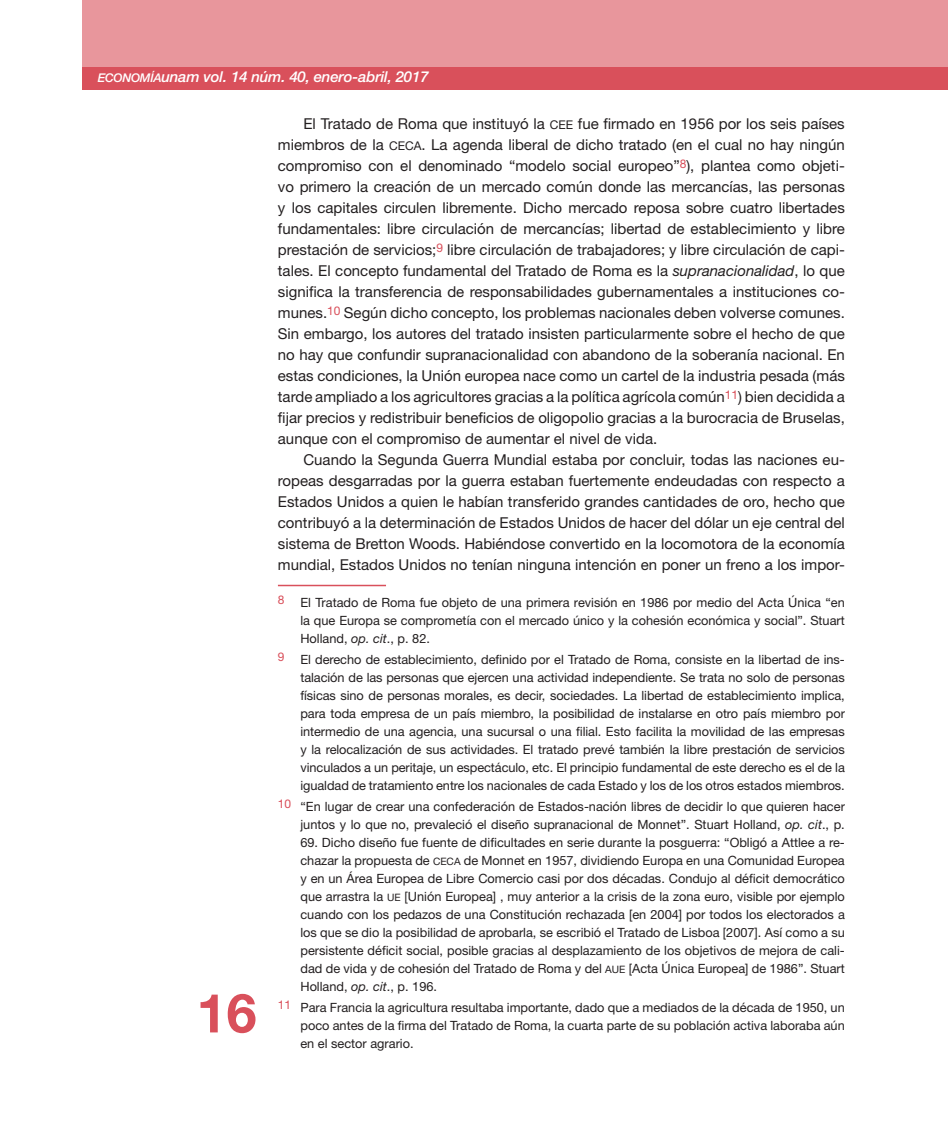
<style>
.page{position:relative;width:948px;height:1142px;background:#fff}
.page>*{position:absolute;margin:0;border:0;box-sizing:border-box;transform-origin:0 0}
.t1{font:700 54px "Helvetica Neue LT Std";color:#d9505b}
.t2{font:15px/21px "Helvetica Neue LT Std";color:#231f20;text-align:justify}
.t3{font:italic 500 15px "Helvetica Neue LT Std";letter-spacing:-.01em;color:#fff}
.t4{font:12.75px/18px "Helvetica Neue LT Std";color:#231f20;text-align:justify}
.s1{font-family:"Helvetica Neue LT Std Md It SC800";font-weight:400;font-style:normal;font-size:12px}
.s2{font-family:"Helvetica Neue LT Std Roman SC800";font-size:12px}
.s3{font-style:italic}
.s4{font-family:"Helvetica Neue LT Std Roman SC800";font-size:10.2px}
</style>
<div class="page">
<div style="left:82px;top:0;width:865px;height:67px;background:#e8969c"></div>
<div style="left:82px;top:67px;width:865px;height:22px;background:#d9505b"></div>
<hr style="left:278px;top:585px;width:108px;height:1px;background:#d9505b">
<p class="t3" style="left:98px;top:67px;width:332px"><span class="s1">ECONOMÍA</span>unam vol. 14 núm. 40, enero-abril, 2017</p>
<p class="t2" style="left:278px;top:113px;width:568px;text-indent:26px">El Tratado de Roma que instituyó la <span class="s2">CEE</span> fue firmado en 1956 por los seis países miembros de la <span class="s2">CECA</span>. La agenda liberal de dicho tratado (en el cual no hay ningún compromiso con el denominado “modelo social europeo”<sup>8</sup>), plantea como objeti&shy;vo primero la creación de un mercado común donde las mercancías, las personas y los capitales circulen libremente. Dicho mercado reposa sobre cuatro libertades fundamentales: libre circulación de mercancías; libertad de establecimiento y libre prestación de servicios;<sup>9</sup> libre circulación de trabajadores; y libre circulación de capi&shy;tales. El concepto fundamental del Tratado de Roma es la <span class="s3">supranacionalidad</span>, lo que significa la transferencia de responsabilidades gubernamentales a instituciones co&shy;munes.<sup>10</sup> Según dicho concepto, los problemas nacionales deben volverse comunes.<br>Sin embargo, los autores del tratado insisten particularmente sobre el hecho de que no hay que confundir supranacionalidad con abandono de la soberanía nacional. En estas condiciones, la Unión europea nace como un cartel de la industria pesada (más tarde ampliado a los agricultores gracias a la política agrícola común<sup>11</sup>) bien decidida a fijar precios y redistribuir beneficios de oligopolio gracias a la burocracia de Bruselas, aunque con el compromiso de aumentar el nivel de vida.</p>
<p class="t2" style="left:278px;top:449px;width:568px;text-indent:26px">Cuando la Segunda Guerra Mundial estaba por concluir, todas las naciones eu&shy;ropeas desgarradas por la guerra estaban fuertemente endeudadas con respecto a Estados Unidos a quien le habían transferido grandes cantidades de oro, hecho que contribuyó a la determinación de Estados Unidos de hacer del dólar un eje central del sistema de Bretton Woods. Habiéndose convertido en la locomotora de la economía mundial, Estados Unidos no tenían ninguna intención en poner un freno a los impor-</p>
<p class="t4" style="left:300px;top:593px;width:545px;text-indent:-22px"><sup>8</sup> El Tratado de Roma fue objeto de una primera revisión en 1986 por medio del Acta Única “en la que Europa se comprometía con el mercado único y la cohesión económica y social”. Stuart Holland, <span class="s3">op. cit</span>., p. 82.</p>
<p class="t4" style="left:300px;top:650px;width:545px;text-indent:-22px"><sup>9</sup> El derecho de establecimiento, definido por el Tratado de Roma, consiste en la libertad de ins&shy;talación de las personas que ejercen una actividad independiente. Se trata no solo de personas físicas sino de personas morales, es decir, sociedades. La libertad de establecimiento implica, para toda empresa de un país miembro, la posibilidad de instalarse en otro país miembro por intermedio de una agencia, una sucursal o una filial. Esto facilita la movilidad de las empresas y la relocalización de sus actividades. El tratado prevé también la libre prestación de servicios vinculados a un peritaje, un espectáculo, etc. El principio fundamental de este derecho es el de la igualdad de tratamiento entre los nacionales de cada Estado y los de los otros estados miembros.</p>
<p class="t4" style="left:278px;top:797px;width:568px;text-align:right"><sup>10</sup> “En lugar de crear una confederación de Estados-nación libres de decidir lo que quieren hacer juntos y lo que no, prevaleció el diseño supranacional de Monnet”. Stuart Holland, <span class="s3">op. cit</span>., p.</p>
<p class="t4" style="left:300px;top:833px;width:545px">69. Dicho diseño fue fuente de dificultades en serie durante la posguerra: “Obligó a Attlee a re&shy;chazar la propuesta de <span class="s4">CECA</span> de Monnet en 1957, dividiendo Europa en una Comunidad Europea y en un Área Europea de Libre Comercio casi por dos décadas. Condujo al déficit democrático que arrastra la <span class="s4">UE</span> [Unión Europea] , muy anterior a la crisis de la zona euro, visible por ejemplo cuando con los pedazos de una Constitución rechazada [en 2004] por todos los electorados a los que se dio la posibilidad de aprobarla, se escribió el Tratado de Lisboa [2007]. Así como a su persistente déficit social, posible gracias al desplazamiento de los objetivos de mejora de cali&shy;dad de vida y de cohesión del Tratado de Roma y del <span class="s4">AUE</span> [Acta Única Europea] de 1986”. Stuart Holland, <span class="s3">op. cit</span>., p. 196.</p>
<p class="t4" style="left:300px;top:998px;width:545px;text-indent:-22px"><sup>11</sup> Para Francia la agricultura resultaba importante, dado que a mediados de la década de 1950, un poco antes de la firma del Tratado de Roma, la cuarta parte de su población activa laboraba aún en el sector agrario.</p>
<h1 class="t1" style="left:196px;top:979px;width:62px">16</h1>
</div>
